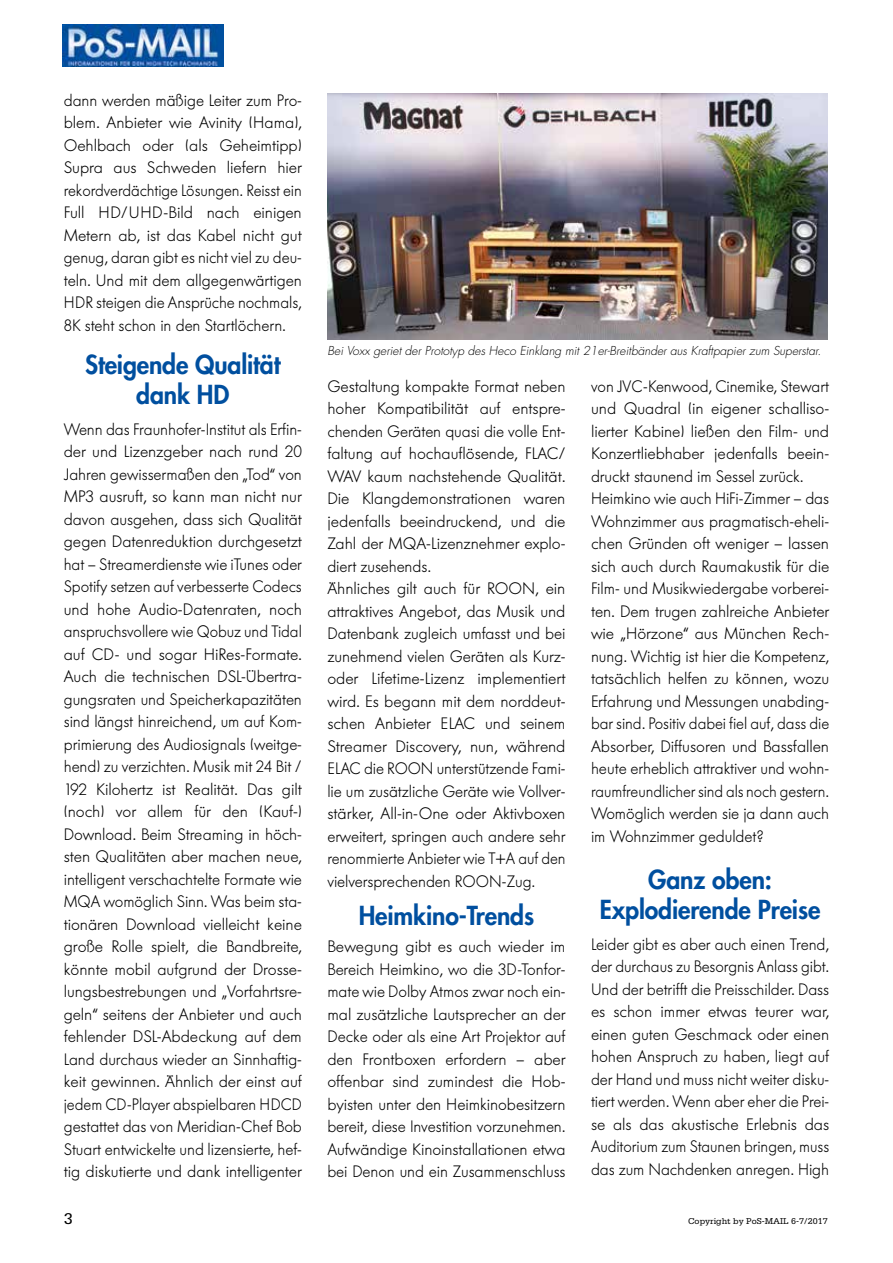
<style>
.page{position:relative;width:893px;height:1263px;background:#fff}
.page>*{position:absolute;margin:0;border:0;box-sizing:border-box;transform-origin:0 0}
.t1{font:800 25.5px/30px "Futura";letter-spacing:-.005em;color:#004f9f;text-align:center}
.t2{font:300 16.5px/22.5px "Futura BQ";letter-spacing:-.005em;color:#000;text-align:justify}
.t3{font:300 16.5px/22.5px "Futura BQ";letter-spacing:-.005em;color:#000;scale:.96 1}
.t4{font:16.5px "Serifa";color:#000}
.t5{font:italic 300 12px "Futura";color:#000}
.t6{font:9px "Serifa";color:#000}
</style>
<div class="page">
<img style="left:63px;top:25px;width:160px;height:42px">
<img style="left:327px;top:94px;width:500px;height:245px">
<p class="t2" style="left:64px;top:89px;width:240px">dann werden mäßige Leiter zum Pro&shy;blem. Anbieter wie Avinity (Hama), Oehlbach oder (als Geheimtipp)<br>Supra aus Schweden liefern hier rekordverdächtige Lösungen. Reisst ein Full HD/UHD-Bild nach einigen Metern ab, ist das Kabel nicht gut genug, daran gibt es nicht viel zu deu&shy;teln. Und mit dem allgegenwärtigen HDR steigen die Ansprüche nochmals, 8K steht schon in den Startlöchern.</p>
<h1 class="t1" style="left:85px;top:349px;width:197px">Steigende Qualität dank HD</h1>
<p class="t2" style="left:64px;top:418px;width:240px">Wenn das Fraunhofer-Institut als Erfin&shy;der und Lizenzgeber nach rund 20<br>Jahren gewissermaßen den „Tod“ von MP3 ausruft, so kann man nicht nur davon ausgehen, dass sich Qualität gegen Datenreduktion durchgesetzt hat – Streamerdienste wie iTunes oder Spotify setzen auf verbesserte Codecs und hohe Audio-Datenraten, noch anspruchsvollere wie Qobuz und Tidal auf CD- und sogar HiRes-Formate.<br>Auch die technischen DSL-Übertra&shy;gungsraten und Speicherkapazitäten sind längst hinreichend, um auf Kom&shy;primierung des Audiosignals (weitge&shy;hend) zu verzichten. Musik mit 24 Bit / 192 Kilohertz ist Realität. Das gilt (noch) vor allem für den (Kauf-)<br>Download. Beim Streaming in höch&shy;sten Qualitäten aber machen neue, intelligent verschachtelte Formate wie MQA womöglich Sinn. Was beim sta&shy;tionären Download vielleicht keine große Rolle spielt, die Bandbreite, könnte mobil aufgrund der Drosse&shy;lungsbestrebungen und „Vorfahrtsre&shy;geln“ seitens der Anbieter und auch fehlender DSL-Abdeckung auf dem Land durchaus wieder an Sinnhaftig&shy;keit gewinnen. Ähnlich der einst auf jedem CD-Player abspielbaren HDCD gestattet das von Meridian-Chef Bob Stuart entwickelte und lizensierte, hef&shy;tig diskutierte und dank intelligenter</p>
<p class="t5" style="left:327px;top:343px;width:495px">Bei Voxx geriet der Prototyp des Heco Einklang mit 21er-Breitbänder aus Kraftpapier zum Superstar.</p>
<p class="t2" style="left:327px;top:375px;width:240px;text-align:left">Gestaltung kompakte Format neben hoher Kompatibilität auf entspre&shy;chenden Geräten quasi die volle Ent&shy;faltung auf hochauflösende, FLAC/ WAV kaum nachstehende Qualität.<br>Die Klangdemonstrationen waren jedenfalls beeindruckend, und die Zahl der MQA-Lizenznehmer explo&shy;diert zusehends.<br>Ähnliches gilt auch für ROON, ein attraktives Angebot, das Musik und Datenbank zugleich umfasst und bei zunehmend vielen Geräten als Kurz&shy;oder Lifetime-Lizenz implementiert wird. Es begann mit dem norddeut&shy;schen Anbieter ELAC und seinem Streamer Discovery, nun, während ELAC die ROON unterstützende Fami&shy;lie um zusätzliche Geräte wie Vollver&shy;stärker, All-in-One oder Aktivboxen erweitert, springen auch andere sehr renommierte Anbieter wie T+A auf den vielversprechenden ROON-Zug.</p>
<h1 class="t1" style="left:359px;top:900px;width:177px">Heimkino-Trends</h1>
<p class="t2" style="left:327px;top:935px;width:240px">Bewegung gibt es auch wieder im Bereich Heimkino, wo die 3D-Tonfor&shy;mate wie Dolby Atmos zwar noch ein&shy;mal zusätzliche Lautsprecher an der Decke oder als eine Art Projektor auf den Frontboxen erfordern – aber offenbar sind zumindest die Hob&shy;byisten unter den Heimkinobesitzern bereit, diese Investition vorzunehmen.<br>Aufwändige Kinoinstallationen etwa bei Denon und ein Zusammenschluss</p>
<p class="t3" style="left:591px;top:375px;width:250px">von JVC-Kenwood, Cinemike, Stewart und Quadral (in eigener schalliso&shy;lierter Kabine) ließen den Film- und Konzertliebhaber jedenfalls beein&shy;druckt staunend im Sessel zurück.<br>Heimkino wie auch HiFi-Zimmer – das Wohnzimmer aus pragmatisch-eheli&shy;chen Gründen oft weniger – lassen sich auch durch Raumakustik für die Film- und Musikwiedergabe vorberei&shy;ten. Dem trugen zahlreiche Anbieter wie „Hörzone“ aus München Rech&shy;nung. Wichtig ist hier die Kompetenz, tatsächlich helfen zu können, wozu Erfahrung und Messungen unabding&shy;bar sind. Positiv dabei fiel auf, dass die Absorber, Diffusoren und Bassfallen heute erheblich attraktiver und wohn&shy;raumfreundlicher sind als noch gestern.<br>Womöglich werden sie ja dann auch im Wohnzimmer geduldet?</p>
<h1 class="t1" style="left:600px;top:864px;width:222px">Ganz oben:<br>Explodierende Preise</h1>
<p class="t2" style="left:591px;top:933px;width:240px">Leider gibt es aber auch einen Trend, der durchaus zu Besorgnis Anlass gibt.<br>Und der betrifft die Preisschilder. Dass es schon immer etwas teurer war, einen guten Geschmack oder einen hohen Anspruch zu haben, liegt auf der Hand und muss nicht weiter disku&shy;tiert werden. Wenn aber eher die Prei&shy;se als das akustische Erlebnis das Auditorium zum Staunen bringen, muss das zum Nachdenken anregen. High</p>
<p class="t4" style="left:64px;top:1210px;width:11px">3</p>
<p class="t6" style="left:688px;top:1216px;width:141px">Copyright by PoS-MAIL 6-7/2017</p>
</div>
